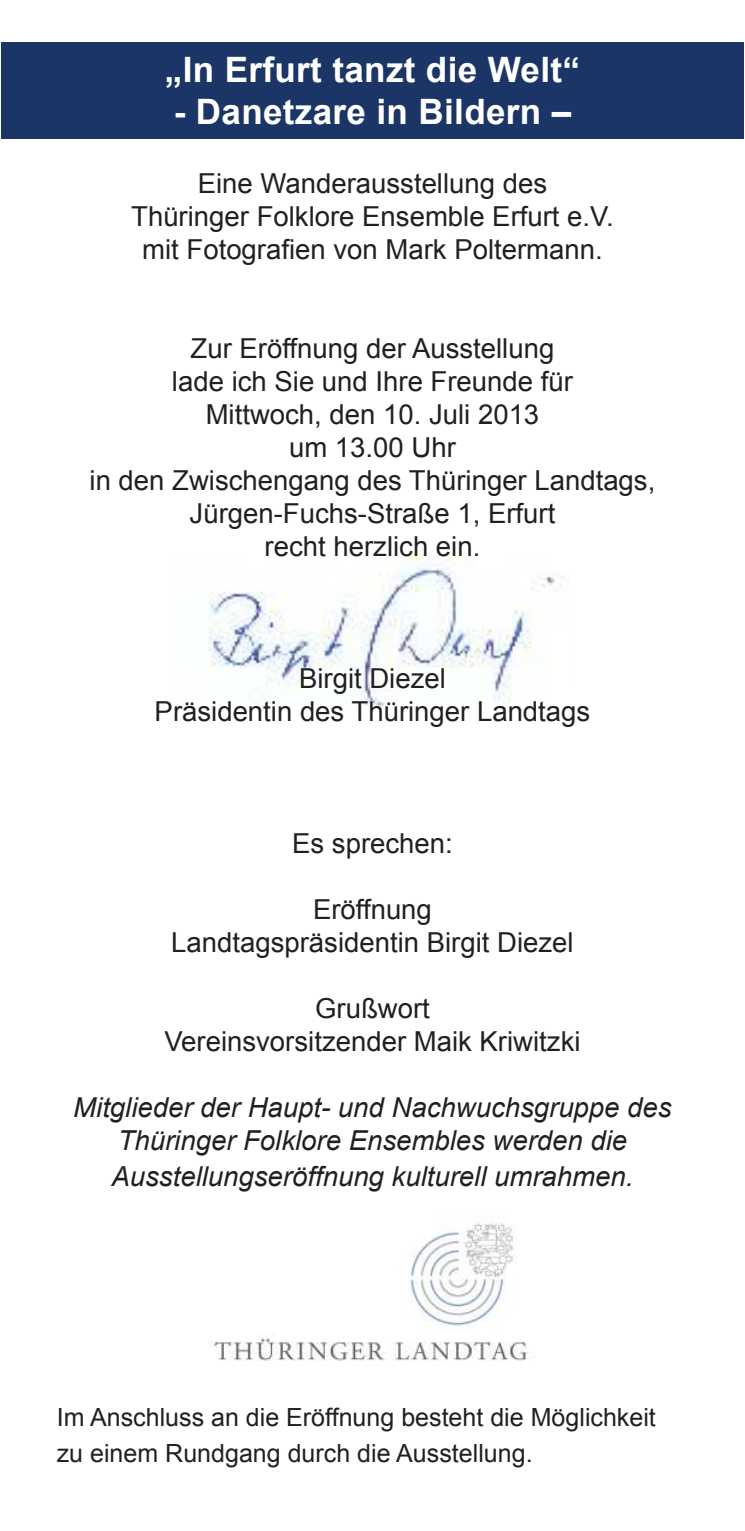
<style>
.page{position:relative;width:745px;height:1531px;background:#fff}
.page>*{position:absolute;margin:0;border:0;box-sizing:border-box;transform-origin:0 0}
.t1{font:700 35px "Arial";letter-spacing:.01em;color:#fff}
.t2{font:27.5px/33px "Arial";color:#221f1f;text-align:center}
.t3{font:italic 27.5px/33px "Arial";color:#221f1f;text-align:center}
.t4{font:25px/36px "Arial";color:#221f1f}
</style>
<div class="page">
<div style="left:1px;top:42px;width:742px;height:97px;background:#1b3666"></div>
<img style="left:208px;top:554px;width:356px;height:152px">
<img style="left:212px;top:1223px;width:316px;height:138px">
<p class="t1" style="left:165px;top:57px;width:416px">„In Erfurt tanzt die Welt“</p>
<p class="t1" style="left:174px;top:99px;width:399px">- Danetzare in Bildern –</p>
<p class="t2" style="left:131px;top:170px;width:483px">Eine Wanderausstellung des<br>Thüringer Folklore Ensemble Erfurt e.V. mit Fotografien von Mark Poltermann.</p>
<p class="t2" style="left:89px;top:335px;width:567px">Zur Eröffnung der Ausstellung<br>lade ich Sie und Ihre Freunde für<br>Mittwoch, den 10. Juli 2013<br>um 13.00 Uhr<br>in den Zwischengang des Thüringer Landtags,<br>Jürgen-Fuchs-Straße 1, Erfurt<br>recht herzlich ein.</p>
<p class="t2" style="left:154px;top:665px;width:437px">Birgit Diezel<br>Präsidentin des Thüringer Landtags</p>
<p class="t2" style="left:292px;top:830px;width:162px">Es sprechen:</p>
<p class="t2" style="left:171px;top:896px;width:403px">Eröffnung<br>Landtagspräsidentin Birgit Diezel</p>
<p class="t2" style="left:164px;top:992px;width:417px">Grußwort<br>Vereinsvorsitzender Maik Kriwitzki</p>
<p class="t3" style="left:73px;top:1094px;width:599px">Mitglieder der Haupt- und Nachwuchsgruppe des<br>Thüringer Folklore Ensembles werden die</p>
<p class="t3" style="left:111px;top:1163px;width:523px">Ausstellungseröffnung kulturell umrahmen.</p>
<p class="t4" style="left:57px;top:1400px;width:600px">Im Anschluss an die Eröffnung besteht die Möglichkeit zu einem Rundgang durch die Ausstellung.</p>
</div>
